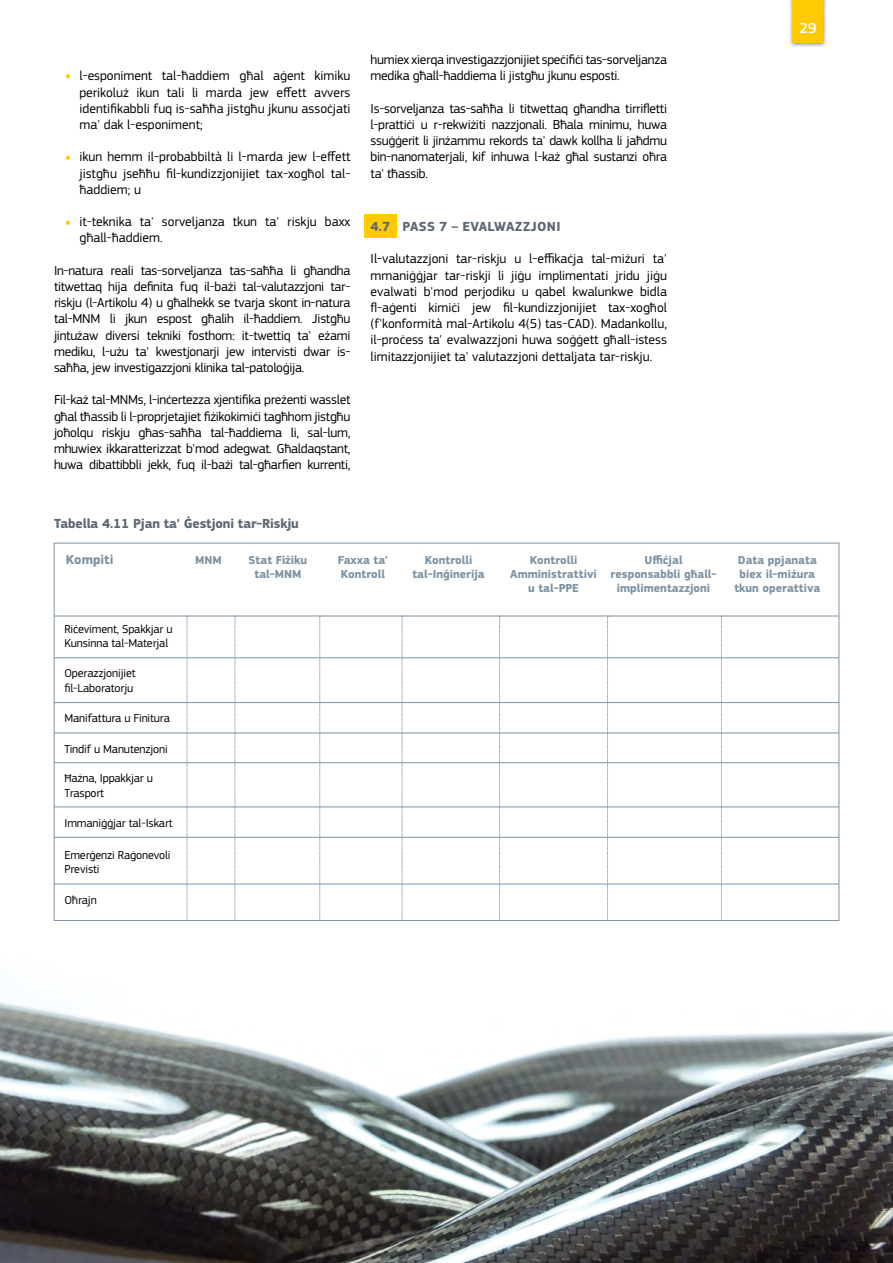
<style>
.page{position:relative;width:893px;height:1263px;background:#fff}
.page>*{position:absolute;margin:0;border:0;box-sizing:border-box;transform-origin:0 0}
.t1{font:500 15px "EC Square Sans Pro";color:#fff}
.t2{font:700 13.65px "EC Square Sans Pro";letter-spacing:-.01em;color:#5e6875}
.t3{font:700 13.65px "EC Square Sans Pro";letter-spacing:.02em;color:#5e6875}
.t4{font:13.5px/16.2px "EC Square Sans Pro";letter-spacing:-.02em;color:#000;text-align:justify}
.t5{font:13.5px/16.2px "EC Square Sans Pro";color:#000}
.t6{font:700 13.5px "EC Square Sans Pro";color:#7e93a4}
.t7{font:12px/14.4px "EC Square Sans Pro";letter-spacing:-.01em;color:#000}
.t8{font:700 12px/14.4px "EC Square Sans Pro";color:#7e93a4;text-align:center}
</style>
<div class="page">
<img style="left:0;top:821px;width:893px;height:442px">
<svg style="left:187px;top:617px;width:1px;height:302px"></svg>
<svg style="left:235px;top:617px;width:1px;height:302px"></svg>
<svg style="left:320px;top:617px;width:1px;height:302px"></svg>
<svg style="left:402px;top:617px;width:1px;height:302px"></svg>
<svg style="left:499px;top:617px;width:2px;height:302px"></svg>
<svg style="left:607px;top:617px;width:2px;height:302px"></svg>
<svg style="left:721px;top:617px;width:1px;height:302px"></svg>
<hr style="left:54px;top:616px;width:785px;height:1px;background:#7e93a4">
<hr style="left:54px;top:657px;width:785px;height:1px;background:#7e93a4">
<hr style="left:54px;top:702px;width:785px;height:1px;background:#7e93a4">
<hr style="left:54px;top:733px;width:785px;height:1px;background:#7e93a4">
<hr style="left:54px;top:762px;width:785px;height:1px;background:#7e93a4">
<hr style="left:54px;top:807px;width:785px;height:1px;background:#7e93a4">
<hr style="left:54px;top:837px;width:785px;height:1px;background:#7e93a4">
<hr style="left:54px;top:884px;width:785px;height:1px;background:#7e93a4">
<div style="left:365px;top:214px;width:32px;height:23px;background:#ffca00"></div>
<svg style="left:66px;top:74px;width:4px;height:4px"></svg>
<svg style="left:66px;top:156px;width:4px;height:4px"></svg>
<svg style="left:66px;top:221px;width:4px;height:4px"></svg>
<div style="left:789px;top:0;width:38px;height:47px;background:#000;opacity:.5"></div>
<div style="left:793px;top:0;width:30px;height:43px;background:#ffca00"></div>
<p class="t4" style="left:80px;top:68px;width:272px">l-esponiment tal-ħaddiem għal aġent kimiku perikoluż ikun tali li marda jew effett avvers identifikabbli fuq is-saħħa jistgħu jkunu assoċjati ma' dak l-esponiment;</p>
<p class="t4" style="left:80px;top:149px;width:272px">ikun hemm il-probabbiltà li l-marda jew l-effett jistgħu jseħħu fil-kundizzjonijiet tax-xogħol tal&shy;ħaddiem; u</p>
<p class="t5" style="left:80px;top:214px;width:272px">it-teknika ta' sorveljanza tkun ta' riskju baxx għall-ħaddiem.</p>
<p class="t4" style="left:54px;top:262px;width:298px">In-natura reali tas-sorveljanza tas-saħħa li għandha titwettaq hija definita fuq il-bażi tal-valutazzjoni tar&shy;riskju (l-Artikolu 4) u għalhekk se tvarja skont in-natura tal-MNM li jkun espost għalih il-ħaddiem. Jistgħu jintużaw diversi tekniki fosthom: it-twettiq ta' eżami mediku, l-użu ta' kwestjonarji jew intervisti dwar is&shy;saħħa, jew investigazzjoni klinika tal-patoloġija.</p>
<p class="t4" style="left:54px;top:392px;width:298px">Fil-każ tal-MNMs, l-inċertezza xjentifika preżenti wasslet għal tħassib li l-proprjetajiet fiżikokimiċi tagħhom jistgħu joħolqu riskju għas-saħħa tal-ħaddiema li, sal-lum, mhuwiex ikkaratterizzat b'mod adegwat. Għaldaqstant, huwa dibattibbli jekk, fuq il-bażi tal-għarfien kurrenti,</p>
<p class="t4" style="left:371px;top:52px;width:298px">humiex xierqa investigazzjonijiet speċifiċi tas-sorveljanza medika għall-ħaddiema li jistgħu jkunu esposti.</p>
<p class="t4" style="left:371px;top:100px;width:298px">Is-sorveljanza tas-saħħa li titwettaq għandha tirrifletti l-prattiċi u r-rekwiżiti nazzjonali. Bħala minimu, huwa ssuġġerit li jinżammu rekords ta' dawk kollha li jaħdmu bin-nanomaterjali, kif inhuwa l-każ għal sustanzi oħra ta' tħassib.</p>
<h4 class="t3" style="left:371px;top:218px;width:191px">4.7 PASS 7 – EVALWAZZJONI</h4>
<p class="t4" style="left:371px;top:251px;width:298px">Il-valutazzjoni tar-riskju u l-effikaċja tal-miżuri ta' mmaniġġjar tar-riskji li jiġu implimentati jridu jiġu evalwati b'mod perjodiku u qabel kwalunkwe bidla fl-aġenti kimiċi jew fil-kundizzjonijiet tax-xogħol (f'konformità mal-Artikolu 4(5) tas-CAD). Madankollu, il-proċess ta' evalwazzjoni huwa soġġett għall-istess limitazzjonijiet ta' valutazzjoni dettaljata tar-riskju.</p>
<p class="t1" style="left:799px;top:19px;width:19px">29</p>
<h4 class="t2" style="left:54px;top:515px;width:246px">Tabella 4.11 Pjan ta' Ġestjoni tar-Riskju</h4>
<p class="t6" style="left:66px;top:551px;width:49px">Kompiti</p>
<p class="t8" style="left:195px;top:553px;width:28px">MNM</p>
<p class="t8" style="left:249px;top:553px;width:60px">Stat Fiżiku tal-MNM</p>
<p class="t8" style="left:338px;top:553px;width:52px;text-align:left">Faxxa ta'<br>Kontroll</p>
<p class="t8" style="left:412px;top:553px;width:74px">Kontrolli tal-Inġinerija</p>
<p class="t8" style="left:510px;top:553px;width:88px">Kontrolli<br>Amministrattivi u tal-PPE</p>
<p class="t8" style="left:611px;top:553px;width:107px">Uffiċjal responsabbli għall&shy;implimentazzjoni</p>
<p class="t8" style="left:734px;top:553px;width:88px">Data ppjanata biex il-miżura tkun operattiva</p>
<p class="t7" style="left:64px;top:622px;width:110px">Riċeviment, Spakkjar u<br>Kunsinna tal-Materjal</p>
<p class="t7" style="left:64px;top:666px;width:73px">Operazzjonijiet fil-Laboratorju</p>
<p class="t7" style="left:64px;top:711px;width:107px">Manifattura u Finitura</p>
<p class="t7" style="left:64px;top:741px;width:105px">Tindif u Manutenzjoni</p>
<p class="t7" style="left:64px;top:771px;width:90px">Ħażna, Ippakkjar u<br>Trasport</p>
<p class="t7" style="left:64px;top:815px;width:110px">Immaniġġjar tal-Iskart</p>
<p class="t7" style="left:64px;top:848px;width:108px">Emerġenzi Raġonevoli<br>Previsti</p>
<p class="t7" style="left:64px;top:892px;width:34px">Oħrajn</p>
</div>
